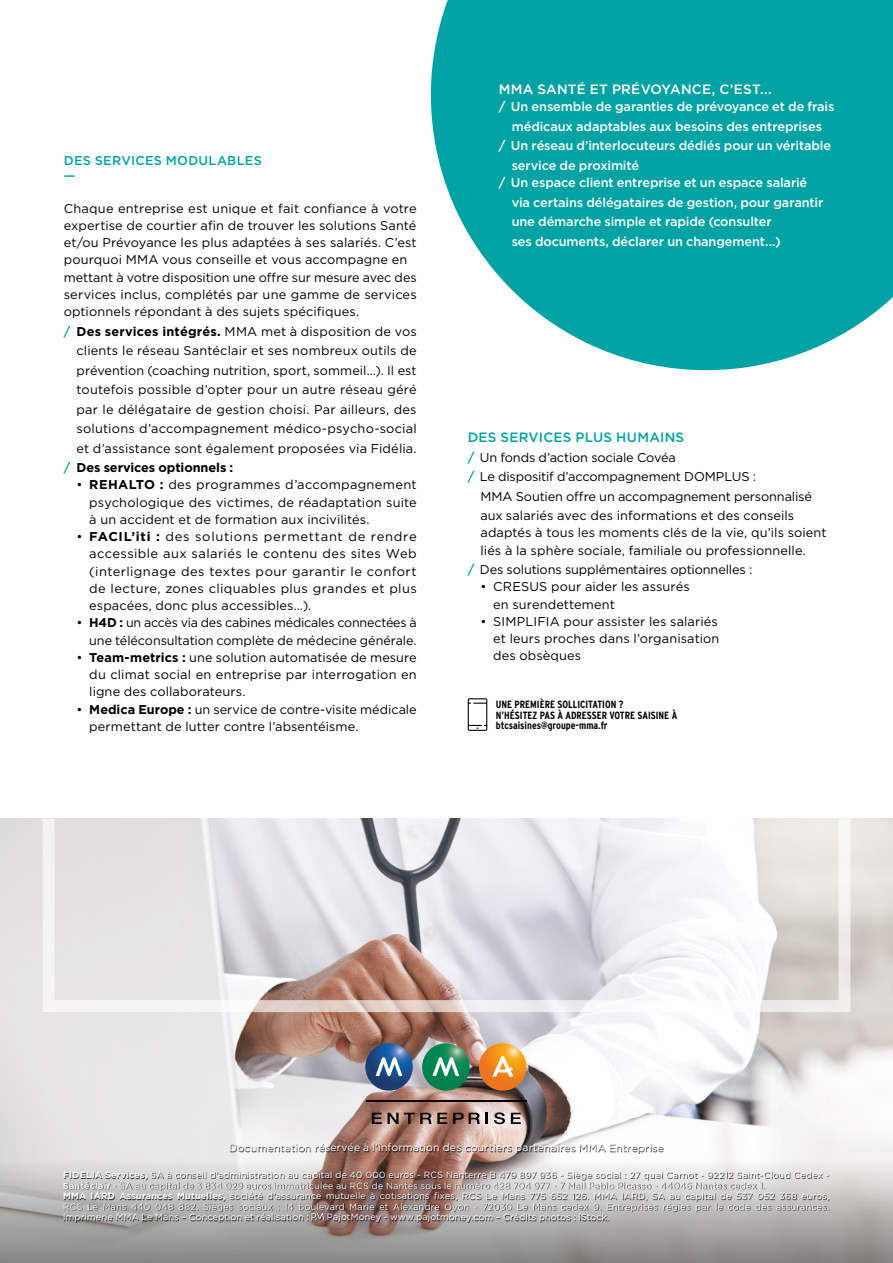
<style>
.page{position:relative;width:893px;height:1263px;background:#fff}
.page>*{position:absolute;margin:0;border:0;box-sizing:border-box;transform-origin:0 0}
.t1{font:500 13.5px "Gotham";letter-spacing:.015em;color:#fff}
.Titre_article{font:500 13.5px "Gotham";letter-spacing:.02em;color:#00a2a3}
.t2{font:12.75px/17.2px "Gotham";letter-spacing:.005em;color:#000}
.t3{font:500 12.75px/19.5px "Gotham";letter-spacing:-.01em;color:#fff}
.t4{font:700 12.75px "Gotham";letter-spacing:-.01em;color:#000}
.Titre_article-2{font:500 12.75px "Gotham";letter-spacing:.025em;color:#00a2a3}
.t5{font:700 condensed 10.5px/10.5px "Interstate";color:#000}
.t6{font:10.5px "Gotham";letter-spacing:.015em;color:#fff}
.t7{font:9px/10.5px "Gotham";letter-spacing:.02em;color:#fff}
.s1{font-weight:500;color:#00a2a3}
.s2{font-weight:700}
</style>
<div class="page">
<img style="left:0;top:818px;width:893px;height:316px">
<svg style="left:431px;top:0;width:462px;height:370px;fill:#00a2a3"></svg>
<svg style="left:0;top:1134px;width:893px;height:129px"></svg>
<svg style="left:43px;top:818px;width:807px;height:194px"></svg>
<div style="left:64px;top:1172px;width:765px;height:51px;background:#000;opacity:.75"></div>
<svg style="left:311px;top:1213px;width:13px;height:7px"></svg>
<div style="left:230px;top:1144px;width:434px;height:10px;background:#000;opacity:.75"></div>
<svg style="left:372px;top:1113px;width:10px;height:11px"></svg>
<svg style="left:388px;top:1113px;width:59px;height:11px"></svg>
<svg style="left:453px;top:1113px;width:27px;height:11px"></svg>
<svg style="left:486px;top:1113px;width:2px;height:11px"></svg>
<svg style="left:494px;top:1112px;width:11px;height:12px"></svg>
<svg style="left:511px;top:1113px;width:10px;height:11px"></svg>
<svg style="left:365px;top:1043px;width:48px;height:48px"></svg>
<svg style="left:376px;top:1057px;width:26px;height:19px"></svg>
<svg style="left:422px;top:1043px;width:48px;height:48px"></svg>
<svg style="left:432px;top:1057px;width:27px;height:19px"></svg>
<svg style="left:479px;top:1043px;width:47px;height:48px"></svg>
<svg style="left:492px;top:1056px;width:21px;height:20px"></svg>
<hr style="left:366px;top:1101px;width:160px;height:1px;background:#000">
<svg style="left:468px;top:698px;width:19px;height:33px"></svg>
<p class="Titre_article-2" style="left:64px;top:152px;width:200px">DES SERVICES MODULABLES</p>
<p class="Titre_article-2" style="left:64px;top:167px;width:13px">—</p>
<p class="t2" style="left:64px;top:199px;width:354px">Chaque entreprise est unique et fait confiance à votre expertise de courtier afin de trouver les solutions Santé</p>
<p class="t2" style="left:64px;top:234px;width:354px">et/ou Prévoyance les plus adaptées à ses salariés. C’est pourquoi MMA vous conseille et vous accompagne en</p>
<p class="t2" style="left:64px;top:268px;width:354px;text-align:justify">mettant à votre disposition une offre sur mesure avec des services inclus, complétés par une gamme de services optionnels répondant à des sujets spécifiques.</p>
<p class="t2" style="left:77px;top:321px;width:342px;line-height:19.5px;text-align:justify;text-indent:-13px"><span class="s1">/</span> <span class="s2">Des services intégrés.</span> MMA met à disposition de vos clients le réseau Santéclair et ses nombreux outils de prévention (coaching nutrition, sport, sommeil…). Il est toutefois possible d’opter pour un autre réseau géré par le délégataire de gestion choisi. Par ailleurs, des solutions d’accompagnement médico-psycho-social et d’assistance sont également proposées via Fidélia.</p>
<p class="t4" style="left:64px;top:460px;width:171px"><span class="s1">/</span> Des services optionnels :</p>
<p class="t2" style="left:89px;top:476px;width:329px;text-align:justify;text-indent:-13px">• <span class="s2">REHALTO :</span> des programmes d’accompagnement psychologique des victimes, de réadaptation suite à un accident et de formation aux incivilités.</p>
<p class="t2" style="left:89px;top:528px;width:329px;text-align:justify;text-indent:-13px">• <span class="s2">FACIL’iti :</span> des solutions permettant de rendre accessible aux salariés le contenu des sites Web (interlignage des textes pour garantir le confort de lecture, zones cliquables plus grandes et plus espacées, donc plus accessibles…).</p>
<p class="t2" style="left:77px;top:614px;width:342px;text-align:right">• <span class="s2">H4D :</span> un accès via des cabines médicales connectées à une téléconsultation complète de médecine générale.</p>
<p class="t2" style="left:89px;top:648px;width:329px;text-align:justify;text-indent:-13px">• <span class="s2">Team-metrics :</span> une solution automatisée de mesure du climat social en entreprise par interrogation en ligne des collaborateurs.</p>
<p class="t2" style="left:89px;top:700px;width:329px;text-indent:-13px">• <span class="s2">Medica Europe :</span> un service de contre-visite médicale permettant de lutter contre l’absentéisme.</p>
<p class="t1" style="left:499px;top:81px;width:274px">MMA SANTÉ ET PRÉVOYANCE, C’EST...</p>
<p class="t3" style="left:499px;top:97px;width:337px;text-align:center">/ Un ensemble de garanties de prévoyance et de frais médicaux adaptables aux besoins des entreprises</p>
<p class="t3" style="left:512px;top:136px;width:321px;text-indent:-13px">/ Un réseau d’interlocuteurs dédiés pour un véritable service de proximité</p>
<p class="t3" style="left:512px;top:173px;width:313px;text-indent:-13px">/ Un espace client entreprise et un espace salarié via certains délégataires de gestion, pour garantir une démarche simple et rapide (consulter<br>ses documents, déclarer un changement...)</p>
<p class="Titre_article" style="left:468px;top:428px;width:218px">DES SERVICES PLUS HUMAINS</p>
<p class="t2" style="left:468px;top:448px;width:210px"><span class="s1">/</span> Un fonds d’action sociale Covéa</p>
<p class="t2" style="left:480px;top:466px;width:333px;line-height:19.5px;text-indent:-13px"><span class="s1">/</span> Le dispositif d’accompagnement DOMPLUS :<br>MMA Soutien offre un accompagnement personnalisé aux salariés avec des informations et des conseils</p>
<p class="t2" style="left:480px;top:524px;width:348px">adaptés à tous les moments clés de la vie, qu’ils soient liés à la sphère sociale, familiale ou professionnelle.</p>
<p class="t2" style="left:468px;top:561px;width:286px"><span class="s1">/</span> Des solutions supplémentaires optionnelles :</p>
<p class="t2" style="left:493px;top:578px;width:198px;text-indent:-13px">• CRESUS pour aider les assurés en surendettement</p>
<p class="t2" style="left:493px;top:612px;width:228px;text-indent:-13px">• SIMPLIFIA pour assister les salariés et leurs proches dans l’organisation des obsèques</p>
<p class="t5" style="left:496px;top:699px;width:183px">UNE PREMIÈRE SOLLICITATION ?<br>N’HÉSITEZ PAS À ADRESSER VOTRE SAISINE À btcsaisines@groupe-mma.fr</p>
<p class="t6" style="left:229px;top:1141px;width:436px">Documentation réservée à l’information des courtiers partenaires MMA Entreprise</p>
<p class="t7" style="left:63px;top:1170px;width:768px"><span class="s2">FIDELIA Services,</span> SA à conseil d’administration au capital de 40 000 euros - RCS Nanterre B 479 897 936 - Siège social : 27 quai Carnot - 92212 Saint-Cloud Cedex -<br><span class="s2">Santéclair</span> - SA au capital de 3 834 029 euros immatriculée au RCS de Nantes sous le numéro 428 704 977 - 7 Mail Pablo Picasso - 44046 Nantes cedex 1.</p>
<p class="t7" style="left:63px;top:1191px;width:768px;text-align:justify"><span class="s2">MMA IARD Assurances Mutuelles,</span> société d’assurance mutuelle à cotisations fixes, RCS Le Mans 775 652 126. MMA IARD, SA au capital de 537 052 368 euros, RCS Le Mans 440 048 882. Sièges sociaux : 14 boulevard Marie et Alexandre Oyon - 72030 Le Mans cedex 9. Entreprises régies par le code des assurances.<br>Imprimerie MMA Le Mans – Conception et réalisation :</p>
<p class="t7" style="left:327px;top:1212px;width:284px">PajotMoney - www.pajotmoney.com – Crédits photos : iStock.</p>
</div>
